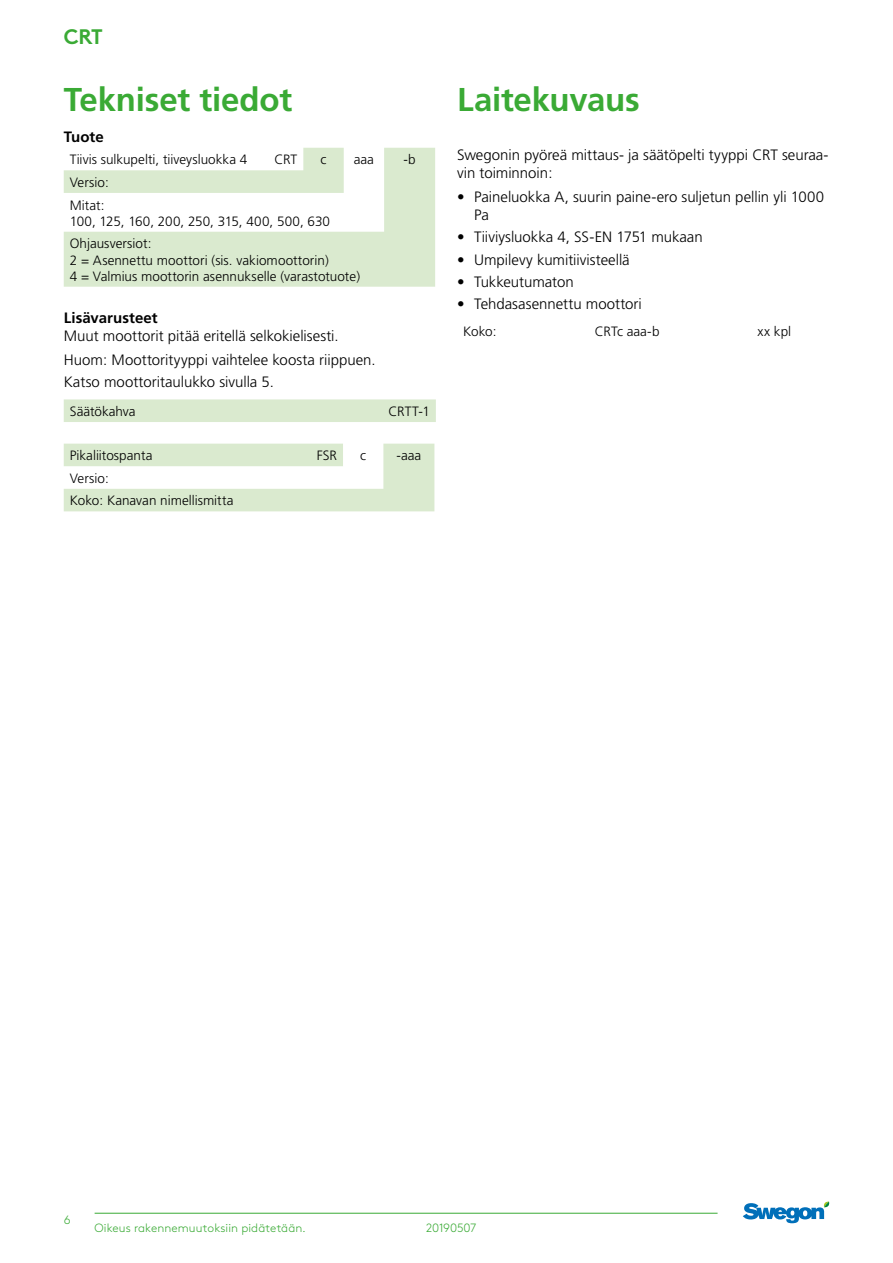
<style>
.page{position:relative;width:893px;height:1263px;background:#fff}
.page>*{position:absolute;margin:0;border:0;box-sizing:border-box;transform-origin:0 0}
.t1{font:700 33px "Frutiger";letter-spacing:-.005em;color:#3aaa35}
.t2{font:700 21px "Swegon Brown";color:#3aaa35}
.t3{font:300 15px/18px "Frutiger";color:#000}
.t4{font:700 15px "Frutiger";letter-spacing:.005em;color:#000}
.t5{font:300 13.5px/22.6px "Frutiger";color:#000}
.t6{font:300 12px "Swegon Brown";letter-spacing:.005em;color:#3aaa35}
.t7{font:300 12px "Swegon Brown";letter-spacing:-.015em;color:#3aaa35}
</style>
<div class="page">
<hr style="left:95px;top:1213px;width:623px;height:1px;background:#3aaa35">
<svg style="left:743px;top:1201px;width:87px;height:22px"></svg>
<svg style="left:64px;top:148px;width:371px;height:139px;fill:#daeacf"></svg>
<div style="left:64px;top:399px;width:372px;height:23px;background:#daeacf"></div>
<svg style="left:64px;top:444px;width:370px;height:67px"></svg>
<h2 class="t2" style="left:64px;top:20px;width:41px">CRT</h2>
<h1 class="t1" style="left:64px;top:80px;width:230px">Tekniset tiedot</h1>
<p class="t4" style="left:64px;top:128px;width:42px">Tuote</p>
<p class="t5" style="left:70px;top:149px;width:179px">Tiivis sulkupelti, tiiveysluokka 4</p>
<p class="t5" style="left:274px;top:149px;width:24px">CRT</p>
<p class="t5" style="left:321px;top:149px;width:7px">c</p>
<p class="t5" style="left:354px;top:148px;width:22px">aaa</p>
<p class="t5" style="left:403px;top:149px;width:14px">-b</p>
<p class="t5" style="left:70px;top:171px;width:41px">Versio:<br>Mitat:</p>
<p class="t5" style="left:70px;top:210px;width:262px">100, 125, 160, 200, 250, 315, 400, 500, 630<br>Ohjausversiot:</p>
<p class="t5" style="left:70px;top:252px;width:292px;line-height:16.2px">2 = Asennettu moottori (sis. vakiomoottorin)<br>4 = Valmius moottorin asennukselle (varastotuote)</p>
<p class="t4" style="left:64px;top:309px;width:96px">Lisävarusteet</p>
<p class="t3" style="left:64px;top:324px;width:313px;line-height:24.3px">Muut moottorit pitää eritellä selkokielisesti.<br>Huom: Moottorityyppi vaihtelee koosta riippuen.</p>
<p class="t3" style="left:64px;top:373px;width:212px">Katso moottoritaulukko sivulla 5.</p>
<p class="t5" style="left:70px;top:400px;width:67px">Säätökahva</p>
<p class="t5" style="left:389px;top:400px;width:43px">CRTT-1</p>
<p class="t5" style="left:70px;top:444px;width:84px">Pikaliitospanta</p>
<p class="t5" style="left:317px;top:444px;width:22px">FSR</p>
<p class="t5" style="left:360px;top:444px;width:7px">c</p>
<p class="t5" style="left:397px;top:444px;width:26px">-aaa</p>
<p class="t5" style="left:70px;top:467px;width:165px">Versio:<br>Koko: Kanavan nimellismitta</p>
<h1 class="t1" style="left:457px;top:80px;width:184px">Laitekuvaus</h1>
<p class="t3" style="left:457px;top:146px;width:373px">Swegonin pyöreä mittaus- ja säätöpelti tyyppi CRT seuraa&shy;vin toiminnoin:</p>
<p class="t3" style="left:474px;top:188px;width:352px;text-indent:-17px">• Paineluokka A, suurin paine-ero suljetun pellin yli 1000<br>Pa</p>
<p class="t3" style="left:457px;top:228px;width:247px">• Tiiviysluokka 4, SS-EN 1751 mukaan</p>
<p class="t3" style="left:457px;top:251px;width:174px">• Umpilevy kumitiivisteellä</p>
<p class="t3" style="left:457px;top:273px;width:118px">• Tukkeutumaton</p>
<p class="t3" style="left:457px;top:295px;width:186px">• Tehdasasennettu moottori</p>
<p class="t5" style="left:463px;top:320px;width:35px">Koko:</p>
<p class="t5" style="left:595px;top:320px;width:66px">CRTc aaa-b</p>
<p class="t5" style="left:758px;top:320px;width:35px">xx kpl</p>
<p class="t6" style="left:64px;top:1211px;width:8px">6</p>
<p class="t6" style="left:95px;top:1219px;width:213px">Oikeus rakennemuutoksiin pidätetään.</p>
<p class="t7" style="left:426px;top:1219px;width:52px">20190507</p>
</div>
